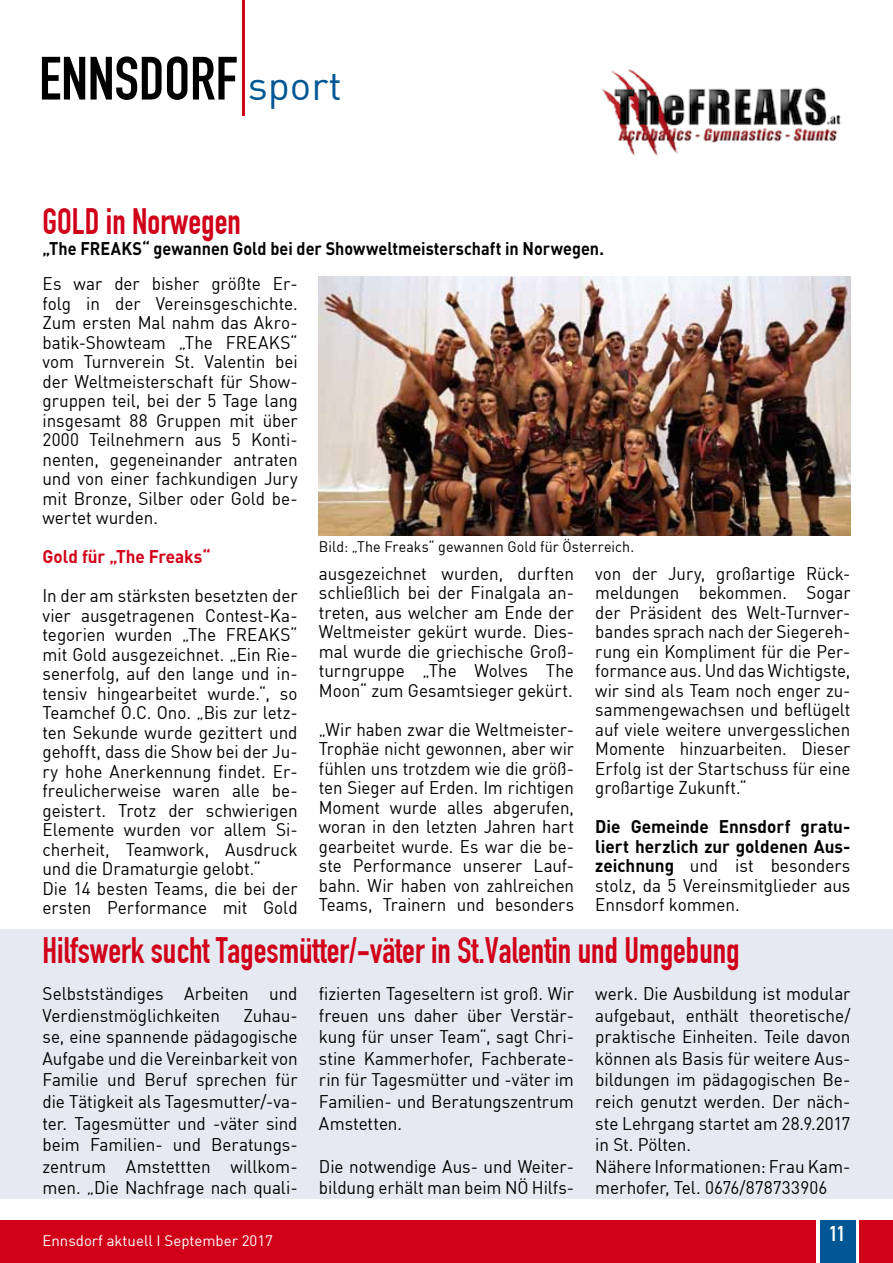
<style>
.page{position:relative;width:893px;height:1263px;background:#fff}
.page>*{position:absolute;margin:0;border:0;box-sizing:border-box;transform-origin:0 0}
.t1{font:60px "DIN Engschrift";color:#000}
.t2{font:40.5px "DIN";color:#005794}
.t3{font:36px "DIN Engschrift";color:#d10019;scale:.96 1}
.t4{font:21px "DIN Engschrift";color:#fff}
.t5{font:18px/19.5px "DIN";letter-spacing:-.005em;color:#000;text-align:justify;scale:.95 1}
.t6{font:18px/19.5px "DIN";letter-spacing:-.005em;color:#000;text-align:justify;scale:.94 1}
.t7{font:700 18px/19.5px "DIN";color:#000;text-align:justify;scale:.95 1}
.t8{font:700 18px "DIN";color:#040203;scale:.9 1}
.t9{font:700 18px "DIN";color:#d10019;scale:.95 1}
.t10{font:15px "DIN";letter-spacing:.005em;color:#000;scale:.95 1}
.t11{font:15px "DIN";color:#fff}
.s1{font-weight:400}
</style>
<div class="page">
<div style="left:0;top:1220px;width:9px;height:43px;background:#d10019"></div>
<div style="left:1px;top:1220px;width:892px;height:43px;background:#d10019"></div>
<div style="left:816px;top:1220px;width:43px;height:43px;background:linear-gradient(to bottom,#fff,#fff)"></div>
<div style="left:820px;top:1220px;width:35px;height:43px;background:#005794"></div>
<div style="left:0;top:929px;width:893px;height:270px;background:#e4e9f2"></div>
<hr style="left:242px;top:0;width:3px;height:116px;background:#d10019">
<img style="left:319px;top:276px;width:531px;height:260px">
<img style="left:602px;top:69px;width:239px;height:87px">
<h1 class="t1" style="left:39px;top:43px;width:200px">ENNSDORF</h1>
<h2 class="t2" style="left:248px;top:60px;width:96px">sport</h2>
<h3 class="t3" style="left:43px;top:200px;width:208px">GOLD in Norwegen</h3>
<p class="t8" style="left:43px;top:237px;width:625px">„The FREAKS“ gewannen Gold bei der Showweltmeisterschaft in Norwegen.</p>
<p class="t5" style="left:43px;top:274px;width:270px">Es war der bisher größte Er&shy;folg in der Vereinsgeschichte.<br>Zum ersten Mal nahm das Akro&shy;batik-Showteam „The FREAKS“ vom Turnverein St. Valentin bei der Weltmeisterschaft für Show&shy;gruppen teil, bei der 5 Tage lang insgesamt 88 Gruppen mit über 2000 Teilnehmern aus 5 Konti&shy;nenten, gegeneinander antraten und von einer fachkundigen Jury mit Bronze, Silber oder Gold be&shy;wertet wurden.</p>
<p class="t9" style="left:43px;top:545px;width:178px">Gold für „The Freaks“</p>
<p class="t5" style="left:43px;top:586px;width:270px;text-align:left">In der am stärksten besetzten der vier ausgetragenen Contest-Ka&shy;tegorien wurden „The FREAKS“ mit Gold ausgezeichnet. „Ein Rie&shy;senerfolg, auf den lange und in&shy;tensiv hingearbeitet wurde.“, so<br>Teamchef O.C. Ono. „Bis zur letz&shy;ten Sekunde wurde gezittert und gehofft, dass die Show bei der Ju&shy;ry hohe Anerkennung findet. Er&shy;freulicherweise waren alle be&shy;geistert. Trotz der schwierigen<br>Elemente wurden vor allem Si&shy;cherheit, Teamwork, Ausdruck und die Dramaturgie gelobt.“<br>Die 14 besten Teams, die bei der ersten Performance mit Gold</p>
<p class="t10" style="left:319px;top:538px;width:333px">Bild: „The Freaks“ gewannen Gold für Österreich.</p>
<p class="t5" style="left:319px;top:563px;width:270px">ausgezeichnet wurden, durften schließlich bei der Finalgala an&shy;treten, aus welcher am Ende der Weltmeister gekürt wurde. Dies&shy;mal wurde die griechische Groß&shy;turngruppe „The Wolves The Moon“ zum Gesamtsieger gekürt.</p>
<p class="t6" style="left:319px;top:719px;width:273px">„Wir haben zwar die Weltmeister-Trophäe nicht gewonnen, aber wir fühlen uns trotzdem wie die größ&shy;ten Sieger auf Erden. Im richtigen Moment wurde alles abgerufen, woran in den letzten Jahren hart gearbeitet wurde. Es war die be&shy;ste Performance unserer Lauf&shy;bahn. Wir haben von zahlreichen Teams, Trainern und besonders</p>
<h3 class="t3" style="left:43px;top:929px;width:728px">Hilfswerk sucht Tagesmütter/-väter in St.Valentin und Umgebung</h3>
<p class="t5" style="left:43px;top:982px;width:270px;line-height:21.6px">Selbstständiges Arbeiten und<br>Verdienstmöglichkeiten</p>
<p class="t6" style="left:595px;top:563px;width:273px">von der Jury, großartige Rück&shy;meldungen bekommen. Sogar der Präsident des Welt-Turnver&shy;bandes sprach nach der Siegereh&shy;rung ein Kompliment für die Per&shy;formance aus. Und das Wichtigste, wir sind als Team noch enger zu&shy;sammengewachsen und beflügelt auf viele weitere unvergesslichen Momente hinzuarbeiten. Dieser Erfolg ist der Startschuss für eine großartige Zukunft.“</p>
<p class="t7" style="left:595px;top:816px;width:270px">Die Gemeinde Ennsdorf gratu&shy;liert herzlich zur goldenen Aus&shy;zeichnung <span class="s1">und ist besonders stolz, da 5 Vereinsmitglieder aus Ennsdorf kommen.</span></p>
<p class="t5" style="left:319px;top:982px;width:270px;line-height:21.6px">fizierten Tageseltern ist groß. Wir freuen uns daher über Verstär&shy;kung für unser Team“, sagt Chri&shy;stine Kammerhofer, Fachberate&shy;rin für Tagesmütter und -väter im Familien- und Beratungszentrum Amstetten.</p>
<p class="t5" style="left:319px;top:1155px;width:270px;line-height:21.6px">Die notwendige Aus- und Weiter&shy;bildung erhält man beim NÖ Hilfs-</p>
<p class="t5" style="left:595px;top:982px;width:270px;line-height:21.6px;text-align:left">werk. Die Ausbildung ist modular aufgebaut, enthält theoretische/ praktische Einheiten. Teile davon können als Basis für weitere Aus&shy;bildungen im pädagogischen Be&shy;reich genutzt werden. Der näch&shy;ste Lehrgang startet am 28.9.2017 in St. Pölten.<br>Nähere Informationen: Frau Kam&shy;merhofer, Tel. 0676/878733906</p>
<p class="t5" style="left:43px;top:1004px;width:270px;line-height:21.6px;text-indent:201px">Zuhau&shy;se, eine spannende pädagogische Aufgabe und die Vereinbarkeit von Familie und Beruf sprechen für die Tätigkeit als Tagesmutter/-va&shy;ter. Tagesmütter und -väter sind beim Familien- und Beratungs&shy;zentrum Amstettten willkom&shy;men. „Die Nachfrage nach quali-</p>
<p class="t11" style="left:43px;top:1231px;width:232px">Ennsdorf aktuell I September 2017</p>
<p class="t4" style="left:829px;top:1221px;width:17px">11</p>
</div>
